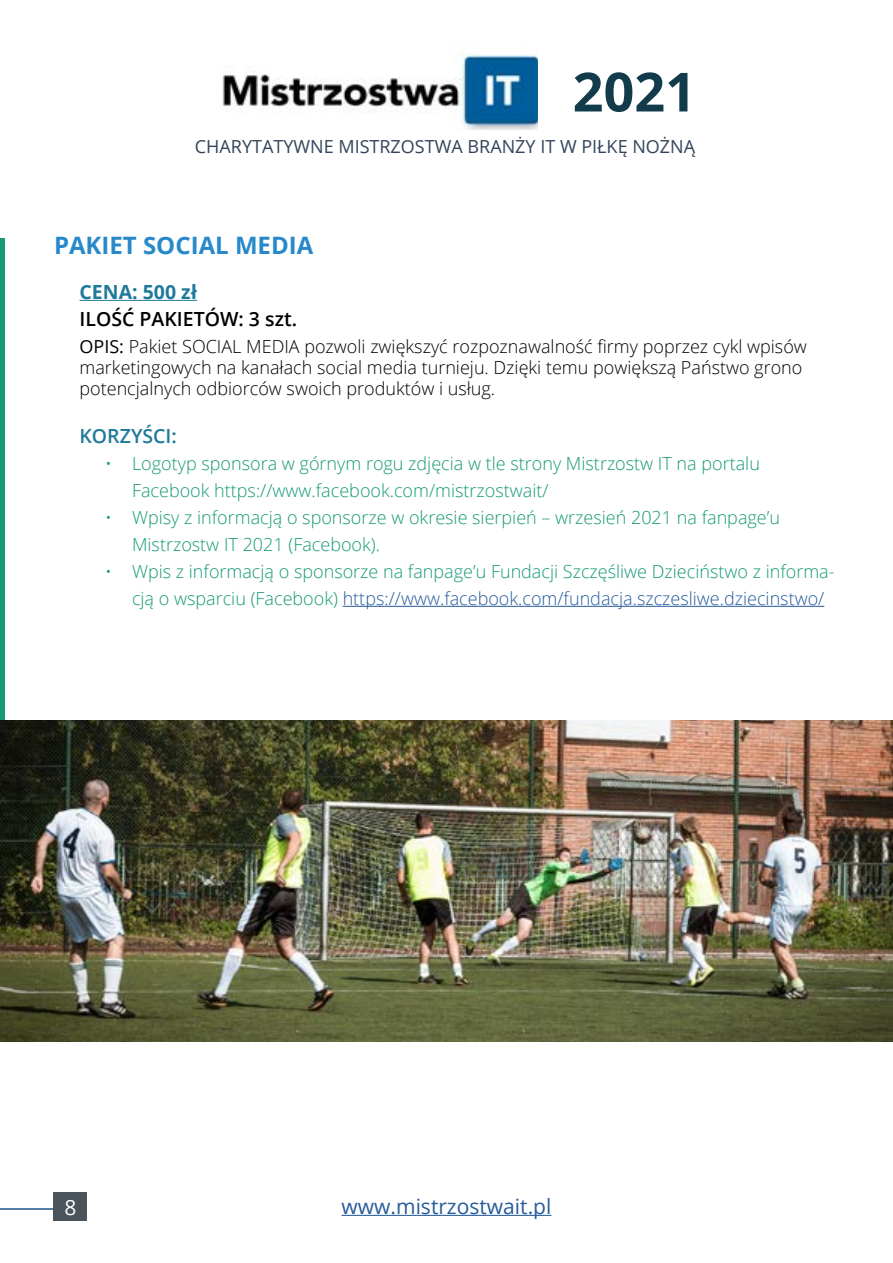
<style>
.page{position:relative;width:893px;height:1263px;background:#fff}
.page>*{position:absolute;margin:0;border:0;box-sizing:border-box;transform-origin:0 0}
.t1{font:700 54px "Open Sans";color:#123b4c}
.t2{font:700 24px "Open Sans";color:#2789ca}
.t3{font:21px "Open Sans";color:#275b9b}
.t4{font:21px "Open Sans";color:#fff}
.t5{font:600 19.5px "Open Sans";color:#000}
.t6{font:700 19.5px "Open Sans";color:#1f7a9a}
.t7{font:600 19.5px "Open Sans";color:#1f7a9a}
.t8{font:300 18px/27px "Open Sans";color:#169a75}
.t9{font:300 18px/21px "Open Sans";color:#000}
.t10{font:18px "Open Sans";color:#32445b}
.s1{font-weight:400}
.s2{color:#275b9b}
</style>
<div class="page">
<hr style="left:0;top:1208px;width:54px;height:1px;background:#567da8">
<div style="left:54px;top:1192px;width:33px;height:29px;background:#4b535d"></div>
<hr style="left:0;top:238px;width:4px;height:637px;background:#169a75">
<hr style="left:342px;top:1215px;width:209px;height:1px;background:#275b9b">
<img style="left:222px;top:53px;width:316px;height:76px">
<hr style="left:80px;top:300px;width:117px;height:1px;background:#1f7a9a">
<hr style="left:343px;top:606px;width:481px;height:1px;background:#275b9b">
<img style="left:0;top:721px;width:893px;height:321px">
<h1 class="t1" style="left:573px;top:54px;width:125px">2021</h1>
<p class="t10" style="left:195px;top:134px;width:502px">CHARYTATYWNE MISTRZOSTWA BRANŻY IT W PIŁKĘ NOŻNĄ</p>
<h2 class="t2" style="left:54px;top:228px;width:261px">PAKIET SOCIAL MEDIA</h2>
<p class="t6" style="left:80px;top:278px;width:119px">CENA: 500 zł</p>
<p class="t5" style="left:80px;top:305px;width:219px">ILOŚĆ PAKIETÓW: 3 szt.</p>
<p class="t9" style="left:80px;top:335px;width:729px"><span class="s1">OPIS:</span> Pakiet SOCIAL MEDIA pozwoli zwiększyć rozpoznawalność firmy poprzez cykl wpisów marketingowych na kanałach social media turnieju. Dzięki temu powiększą Państwo grono potencjalnych odbiorców swoich produktów i usług.</p>
<p class="t7" style="left:80px;top:422px;width:99px">KORZYŚCI:</p>
<p class="t8" style="left:132px;top:449px;width:629px;text-indent:-27px">• Logotyp sponsora w górnym rogu zdjęcia w tle strony Mistrzostw IT na portalu<br>Facebook https://www.facebook.com/mistrzostwait/</p>
<p class="t8" style="left:132px;top:503px;width:649px;text-indent:-27px">• Wpisy z informacją o sponsorze w okresie sierpień – wrzesień 2021 na fanpage’u<br>Mistrzostw IT 2021 (Facebook).</p>
<p class="t8" style="left:132px;top:557px;width:704px;text-indent:-27px">• Wpis z informacją o sponsorze na fanpage’u Fundacji Szczęśliwe Dzieciństwo z informa&shy;cją o wsparciu (Facebook) <span class="s2">https://www.facebook.com/fundacja.szczesliwe.dziecinstwo/</span></p>
<p class="t4" style="left:64px;top:1193px;width:14px">8</p>
<p class="t3" style="left:342px;top:1192px;width:211px">www.mistrzostwait.pl</p>
</div>
